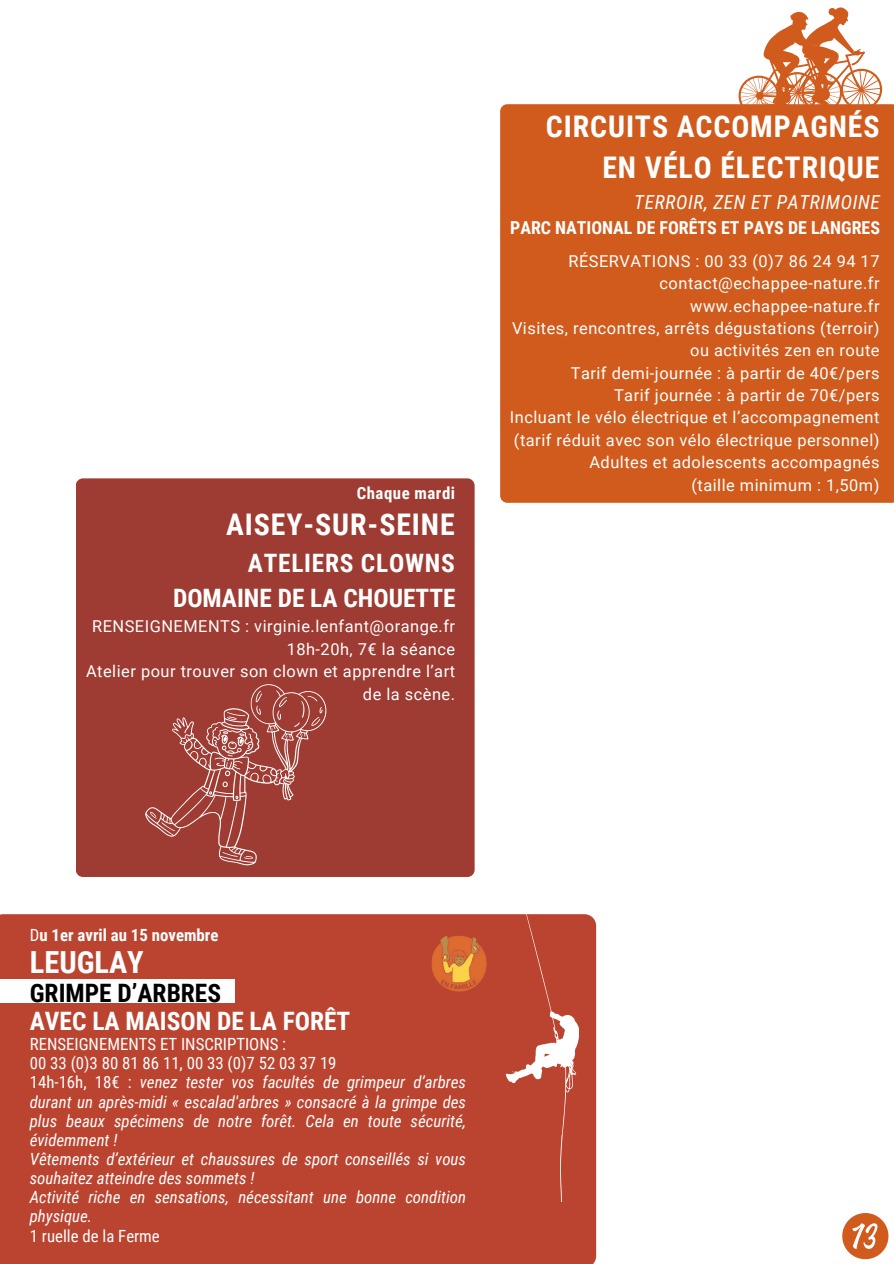
<style>
.page{position:relative;width:894px;height:1264px;background:#fff}
.page>*{position:absolute;margin:0;border:0;box-sizing:border-box;transform-origin:0 0}
.t1{font:700 30.45px "Roboto Condensed";color:#fff}
.t2{font:700 29.85px/41.4px "Roboto Condensed";letter-spacing:.03em;color:#fff;text-align:right}
.t3{font:700 25.35px/34.8px "Roboto Condensed";color:#fff;text-align:right}
.t4{font:700 25.35px "Roboto Condensed";color:#000}
.t5{font:italic 19.35px "Roboto Condensed";letter-spacing:.03em;color:#fff}
.t6{font:700 17.85px "Roboto Condensed";color:#fff}
.t7{font:italic 16.8px/19.2px "Roboto Condensed";color:#fff}
.t8{font:16.8px "Roboto Condensed";color:#fff}
.t9{font:700 16.8px "Roboto Condensed";color:#fff}
.t10{font:700 16.8px "Roboto Condensed";letter-spacing:.03em;color:#fff}
.t11{font:16.35px/22.4px "Roboto";letter-spacing:.03em;color:#fff;text-align:right}
.s1{font-weight:400}
.s2{font-style:normal}
</style>
<div class="page">
<svg style="left:842px;top:1213px;width:46px;height:46px"></svg>
<svg style="left:738px;top:7px;width:145px;height:97px"></svg>
<div style="left:500px;top:104px;width:393px;height:399px;background:#d05b1d"></div>
<div style="left:0;top:914px;width:596px;height:349px;background:#bb4430"></div>
<div style="left:0;top:979px;width:234px;height:24px;background:#fff"></div>
<svg style="left:505px;top:914px;width:73px;height:287px;background:#c15543"></svg>
<img style="left:430px;top:935px;width:57px;height:56px">
<div style="left:76px;top:478px;width:398px;height:399px;background:#9e3b32;border-radius:7px"></div>
<svg style="left:145px;top:684px;width:182px;height:181px"></svg>
<p class="t10" style="left:356px;top:483px;width:100px">Chaque mardi</p>
<p class="t2" style="left:226px;top:504px;width:230px">AISEY-SUR-SEINE</p>
<p class="t3" style="left:173px;top:546px;width:284px">ATELIERS CLOWNS<br>DOMAINE DE LA CHOUETTE</p>
<p class="t11" style="left:92px;top:615px;width:364px">RENSEIGNEMENTS : virginie.lenfant@orange.fr</p>
<p class="t11" style="left:286px;top:638px;width:170px">18h-20h, 7€ la séance</p>
<p class="t11" style="left:86px;top:660px;width:370px">Atelier pour trouver son clown et apprendre l’art de la scène.</p>
<p class="t2" style="left:545px;top:106px;width:335px">CIRCUITS ACCOMPAGNÉS<br>EN VÉLO ÉLECTRIQUE</p>
<p class="t5" style="left:634px;top:191px;width:247px">TERROIR, ZEN ET PATRIMOINE</p>
<p class="t6" style="left:510px;top:218px;width:371px">PARC NATIONAL DE FORÊTS ET PAYS DE LANGRES</p>
<p class="t11" style="left:568px;top:250px;width:312px">RÉSERVATIONS : 00 33 (0)7 86 24 94 17</p>
<p class="t11" style="left:659px;top:272px;width:221px">contact@echappee-nature.fr</p>
<p class="t11" style="left:690px;top:295px;width:191px">www.echappee-nature.fr</p>
<p class="t11" style="left:512px;top:317px;width:369px">Visites, rencontres, arrêts dégustations (terroir)</p>
<p class="t11" style="left:690px;top:339px;width:191px">ou activités zen en route</p>
<p class="t11" style="left:570px;top:362px;width:310px">Tarif demi-journée : à partir de 40€/pers</p>
<p class="t11" style="left:614px;top:384px;width:267px">Tarif journée : à partir de 70€/pers</p>
<p class="t11" style="left:510px;top:406px;width:371px">Incluant le vélo électrique et l’accompagnement</p>
<p class="t11" style="left:514px;top:429px;width:367px">(tarif réduit avec son vélo électrique personnel)</p>
<p class="t11" style="left:589px;top:451px;width:291px">Adultes et adolescents accompagnés</p>
<p class="t11" style="left:691px;top:474px;width:189px">(taille minimum : 1,50m)</p>
<p class="t9" style="left:30px;top:925px;width:190px"><span class="s1">D</span>u 1er avril au 15 novembre</p>
<h1 class="t1" style="left:30px;top:944px;width:115px">LEUGLAY</h1>
<p class="t4" style="left:30px;top:978px;width:193px">GRIMPE D’ARBRES</p>
<p class="t3" style="left:30px;top:1003px;width:322px">AVEC LA MAISON DE LA FORÊT</p>
<p class="t8" style="left:30px;top:1034px;width:258px">RENSEIGNEMENTS ET INSCRIPTIONS :</p>
<p class="t8" style="left:30px;top:1053px;width:308px">00 33 (0)3 80 81 86 11, 00 33 (0)7 52 03 37 19</p>
<h2 class="t7" style="left:30px;top:1073px;width:437px;text-align:justify"><span class="s2">14h-16h, 18€ :</span> venez tester vos facultés de grimpeur d’arbres durant un après-midi « escalad'arbres » consacré à la grimpe des plus beaux spécimens de notre forêt. Cela en toute sécurité, évidemment !</h2>
<p class="t7" style="left:30px;top:1149px;width:437px">Vêtements d’extérieur et chaussures de sport conseillés si vous souhaitez atteindre des sommets !</p>
<p class="t7" style="left:30px;top:1187px;width:437px">Activité riche en sensations, nécessitant une bonne condition physique.</p>
<p class="t8" style="left:30px;top:1225px;width:131px">1 ruelle de la Ferme</p>
</div>
